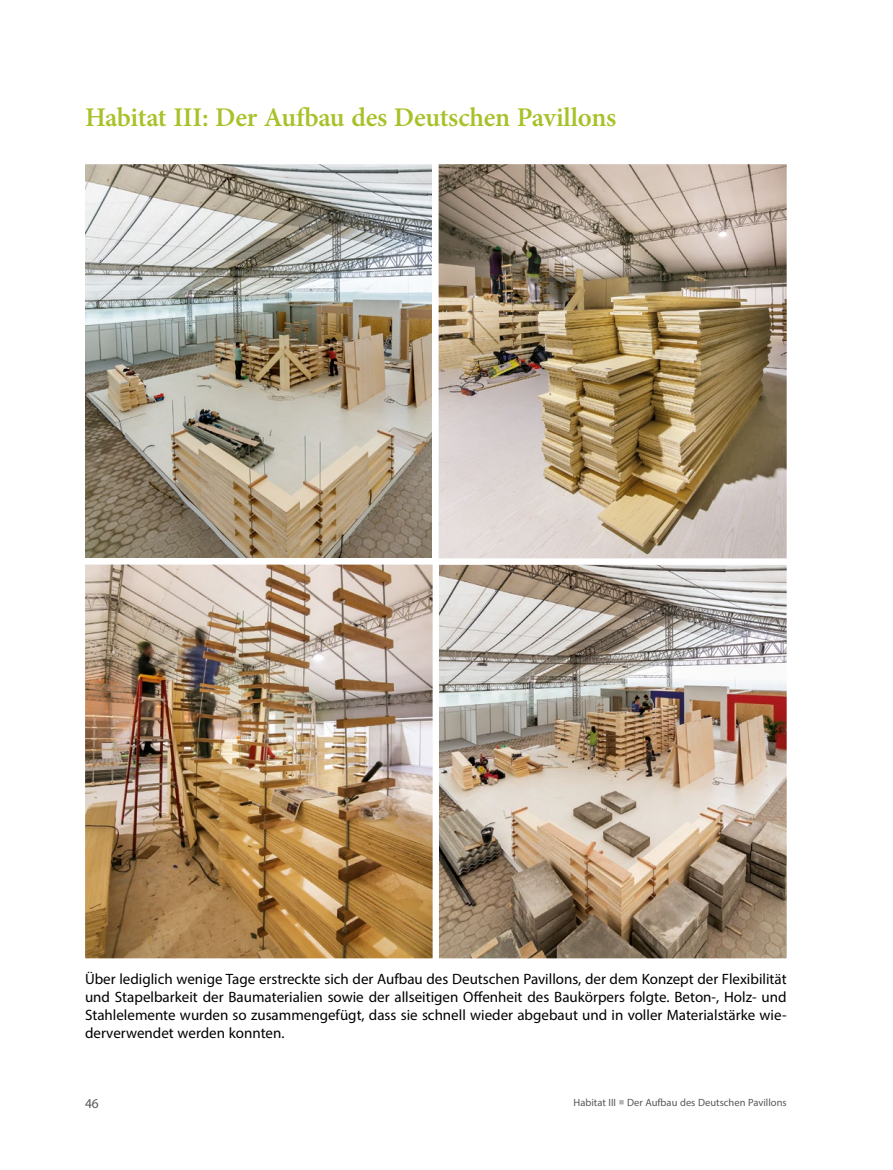
<style>
.page{position:relative;width:893px;height:1170px;background:#fff}
.page>*{position:absolute;margin:0;border:0;box-sizing:border-box;transform-origin:0 0}
.t1{font:600 27px "Minion Pro";letter-spacing:-.01em;color:#a7c228}
.t2{font:15px/18px "Myriad Pro";color:#000;text-align:justify}
.t3{font:13.5px "Myriad Pro";color:#575756}
.t4{font:10.5px "Myriad Pro";color:#575756}
.s1{color:#b3b2b2}
</style>
<div class="page">
<img style="left:86px;top:567px;width:346px;height:390px">
<img style="left:440px;top:567px;width:346px;height:390px">
<img style="left:442px;top:164px;width:345px;height:403px">
<div style="left:79px;top:558px;width:360px;height:406px;border:6px solid #fff"></div>
<img style="left:79px;top:164px;width:363px;height:403px">
<div style="left:433px;top:558px;width:360px;height:406px;border:6px solid #fff"></div>
<h1 class="t1" style="left:85px;top:99px;width:533px">Habitat III: Der Aufbau des Deutschen Pavillons</h1>
<p class="t2" style="left:85px;top:969px;width:703px">Über lediglich wenige Tage erstreckte sich der Aufbau des Deutschen Pavillons, der dem Konzept der Flexibilität und Stapelbarkeit der Baumaterialien sowie der allseitigen Offenheit des Baukörpers folgte. Beton-, Holz- und Stahlelemente wurden so zusammengefügt, dass sie schnell wieder abgebaut und in voller Materialstärke wie&shy;derverwendet werden konnten.</p>
<p class="t3" style="left:85px;top:1094px;width:15px">46</p>
<p class="t4" style="left:574px;top:1095px;width:214px">Habitat III <span class="s1">■</span> Der Aufbau des Deutschen Pavillons</p>
</div>
